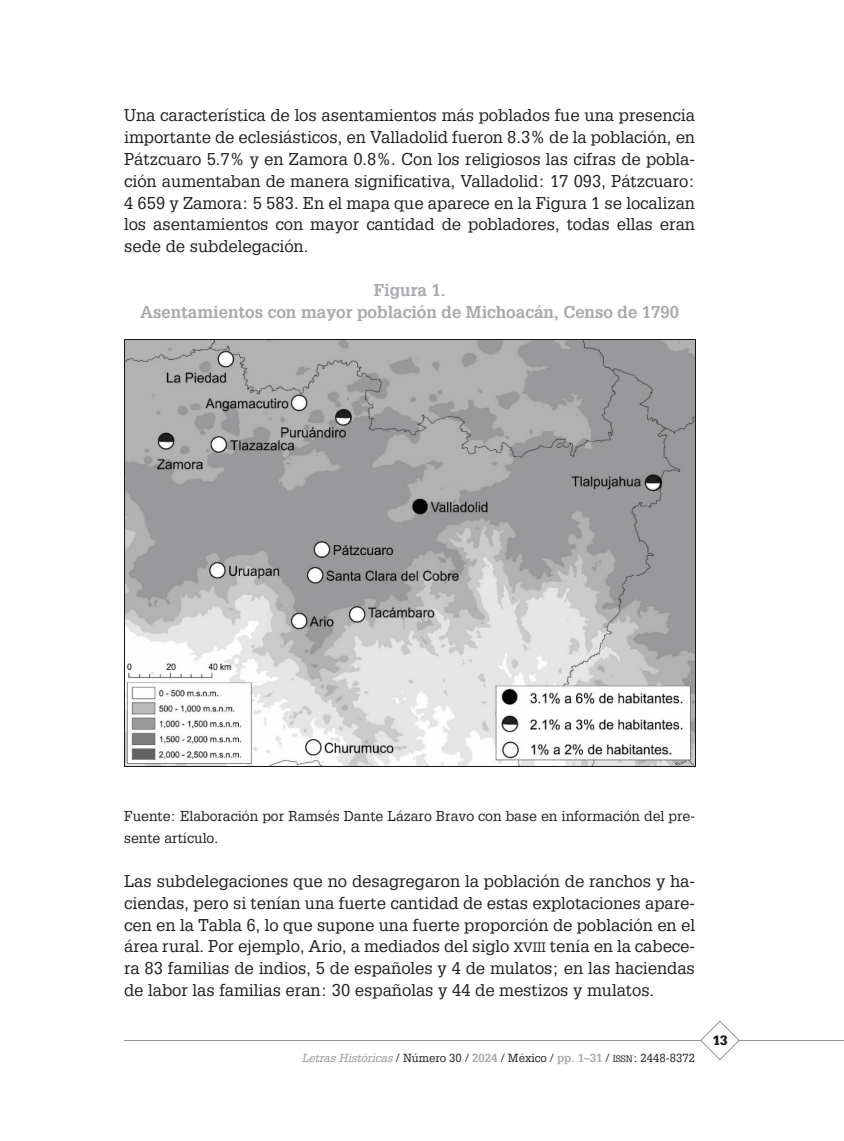
<style>
.page{position:relative;width:844px;height:1141px;background:#fff}
.page>*{position:absolute;margin:0;border:0;box-sizing:border-box;transform-origin:0 0}
._04_Texto_corriente{font:16.62px/21.9px "Glypha LT Pro";color:#231f20;text-align:justify}
._06_Intertítulo_1{font:700 16.62px "Glypha LT Pro";color:#a8a9ad}
._04_Texto_corriente-2{font:14px/21.9px "Glypha LT Pro";color:#231f20}
.t1{font:900 13.12px "Glypha LT Pro";color:#231f20}
.t2{font:11.38px "Glypha LT Pro";color:#231f20}
.s1{font-family:"Glypha LT Pro Roman SC800";font-size:13.3px}
.s2{font-style:italic;color:#939598}
.s3{font-weight:700;color:#a8a9ad}
.s4{font-family:"Glypha LT Pro Roman SC800";font-size:9.1px}
</style>
<div class="page">
<hr style="left:124px;top:1040px;width:719px;height:1px;background:#939598">
<svg style="left:700px;top:1020px;width:39px;height:40px"></svg>
<img style="left:124px;top:340px;width:570px;height:426px">
<p class="_04_Texto_corriente" style="left:124px;top:104px;width:572px">Una característica de los asentamientos más poblados fue una presencia importante de eclesiásticos, en Valladolid fueron 8.3% de la población, en Pátzcuaro 5.7% y en Zamora 0.8%. Con los religiosos las cifras de pobla&shy;ción aumentaban de manera significativa, Valladolid: 17 093, Pátzcuaro:<br>4 659 y Zamora: 5 583. En el mapa que aparece en la Figura 1 se localizan los asentamientos con mayor cantidad de pobladores, todas ellas eran sede de subdelegación.</p>
<p class="_06_Intertítulo_1" style="left:373px;top:280px;width:73px">Figura 1.</p>
<p class="_06_Intertítulo_1" style="left:140px;top:302px;width:540px">Asentamientos con mayor población de Michoacán, Censo de 1790</p>
<p class="_04_Texto_corriente-2" style="left:124px;top:805px;width:572px">Fuente: Elaboración por Ramsés Dante Lázaro Bravo con base en información del pre&shy;sente artículo.</p>
<p class="_04_Texto_corriente" style="left:124px;top:870px;width:572px">Las subdelegaciones que no desagregaron la población de ranchos y ha&shy;ciendas, pero si tenían una fuerte cantidad de estas explotaciones apare&shy;cen en la Tabla 6, lo que supone una fuerte proporción de población en el área rural. Por ejemplo, Ario, a mediados del siglo <span class="s1">XVIII</span> tenía en la cabece&shy;ra 83 familias de indios, 5 de españoles y 4 de mulatos; en las haciendas de labor las familias eran: 30 españolas y 44 de mestizos y mulatos.</p>
<p class="t2" style="left:301px;top:1051px;width:395px"><span class="s2">Letras Históricas</span> / Número 30 / <span class="s3">2024</span> / México / <span class="s3">pp. 1–31</span> / <span class="s4">ISSN</span>: 2448-8372</p>
<p class="t1" style="left:712px;top:1032px;width:16px">13</p>
</div>
